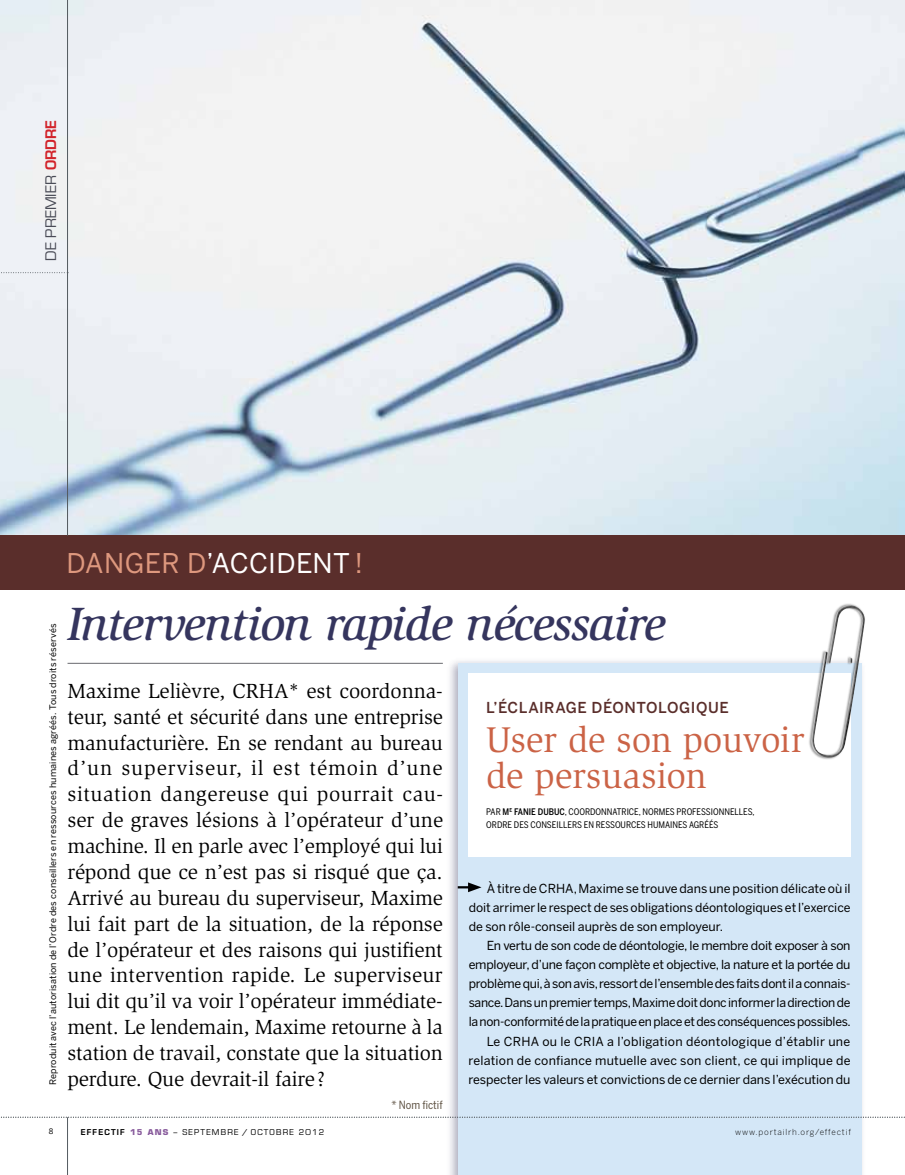
<style>
.page{position:relative;width:905px;height:1175px;background:#fff}
.page>*{position:absolute;margin:0;border:0;box-sizing:border-box;transform-origin:0 0}
.t1{font:italic 500 48px "Slimbach";letter-spacing:-.025em;color:#35355e}
.t2{font:36.75px/35.2px "Slimbach";letter-spacing:-.005em;color:#cb6346}
.t3{font:27px "Benton Sans";color:#de987e}
.t4{font:27px "Benton Sans";color:#fff}
.t5{font:21px/25.8px "Slimbach";letter-spacing:-.01em;color:#000;text-align:justify}
.t6{font:500 15px "Benton Sans";letter-spacing:.03em;color:#5a2e2b}
.t7{font:14.25px "Eurostile";color:#4a4c57}
.t8{font:12.3px/19px "Benton Sans";letter-spacing:-.02em;color:#000;text-align:justify}
.t9{font:11.25px "Benton Sans Cond";color:#605445}
.t10{font:9px/13.5px "Benton Sans Cond";color:#000}
.t11{font:9px "Benton Sans";letter-spacing:.02em;color:#000}
.t12{font:300 8.25px "Benton Sans";letter-spacing:.1em;color:#000}
.t13{font:7.8px "Eurostile";letter-spacing:.15em;color:#000}
.t14{font:7.5px "Benton Sans";color:#000}
.s1{font-weight:600;color:#d2232a}
.s2{color:#fff}
.s3{color:#de987e}
.s4{font-weight:500}
.s5{font-weight:600}
.s6{font-weight:700;color:#885b9c}
</style>
<div class="page">
<img style="left:0;top:0;width:904px;height:536px">
<div style="left:446px;top:657px;width:420px;height:517px;background:#35355e;opacity:.39"></div>
<div style="left:458px;top:663px;width:403px;height:511px;background:#d4e7f7"></div>
<hr style="left:68px;top:663px;width:375px;height:1px;background:#686a6e">
<div style="left:0;top:536px;width:904px;height:54px;background:#5a2e2b"></div>
<svg style="left:1px;top:1116px;width:904px;height:1px"></svg>
<hr style="left:67px;top:1117px;width:1px;height:57px;background:#535a5f">
<svg style="left:458px;top:882px;width:23px;height:10px"></svg>
<div style="left:468px;top:673px;width:382px;height:183px;background:#fff"></div>
<hr style="left:67px;top:0;width:1px;height:536px;background:#535a5f">
<svg style="left:0;top:272px;width:67px;height:1px"></svg>
<div style="left:808px;top:603px;width:57px;height:156px;background:#000;opacity:.42"></div>
<img style="left:810px;top:605px;width:55px;height:153px">
<p class="t7" style="left:42px;top:261px;width:141px;rotate:-90deg">DE PREMIER <span class="s1">ORDRE</span></p>
<h3 class="t3" style="left:66px;top:547px;width:163px">danger d<span class="s2">’accide</span></h3>
<h3 class="t4" style="left:312px;top:547px;width:52px">nt<span class="s3">!</span></h3>
<p class="t11" style="left:47px;top:1085px;width:463px;rotate:-90deg">Reproduit avec l’autorisation de l’Ordre des conseillers en ressources humaines agréés. Tous droits réservés</p>
<h1 class="t1" style="left:68px;top:596px;width:599px">Intervention rapide nécessaire</h1>
<p class="t5" style="left:68px;top:678px;width:377px">Maxime Lelièvre, CRHA* est coordonna&shy;teur, santé et sécurité dans une entreprise manufacturière. En se rendant au bureau d’un superviseur, il est témoin d’une situation dangereuse qui pourrait cau&shy;ser de graves lésions à l’opérateur d’une machine. Il en parle avec l’employé qui lui répond que ce n’est pas si risqué que ça.<br>Arrivé au bureau du superviseur, Maxime lui fait part de la situation, de la réponse de l’opérateur et des raisons qui justifient une intervention rapide. Le superviseur lui dit qu’il va voir l’opérateur immédiate&shy;ment. Le lendemain, Maxime retourne à la station de travail, constate que la situation perdure. Que devrait-il faire?</p>
<p class="t9" style="left:391px;top:1098px;width:53px">* NOM FICTIF</p>
<p class="t6" style="left:486px;top:698px;width:244px">L’ÉCLAIRAGE DÉONTOLOGIQUE</p>
<h2 class="t2" style="left:486px;top:722px;width:320px">User de son pouvoir de persuasion</h2>
<p class="t10" style="left:486px;top:804px;width:270px">PAR <span class="s4">M</span><sup>E</sup> <span class="s4">FANIE DUBUC</span>, COORDONNATRICE, NORMES PROFESSIONN ELLES,<br>ORDRE DES CONSEILLERS EN RESSOURCES HUMAINES AGRÉÉS</p>
<p class="t8" style="left:468px;top:878px;width:383px;text-indent:18px">À titre de CRHA, Maxime se trouve dans une position délicate où il doit arrimer le respect de ses obligations déontologiques et l’exercice de son rôle-conseil auprès de son employeur.</p>
<p class="t8" style="left:468px;top:935px;width:384px;text-align:right">En vertu de son code de déontologie, le membre doit exposer à son employeur, d’une façon complète et objective, la nature et la portée du problème qui, à son avis, ressort de l’ensemble des faits dont il a connais&shy;sance. Dans un premier temps, Maxime doit donc informer la direction de la non-conformité de la pratique en place et des conséquences possibles.<br>Le CRHA ou le CRIA a l’obligation déontologique d’établir une relation de confiance mutuelle avec son client, ce qui implique de respecter les valeurs et convictions de ce dernier dans l’exécution du</p>
<p class="t14" style="left:49px;top:1127px;width:6px">8</p>
<p class="t13" style="left:81px;top:1127px;width:245px"><span class="s5">EFFECTIF</span> <span class="s6">15 ANS</span> – SEPTEMBRE / OCTOBRE 2012</p>
<p class="t12" style="left:735px;top:1127px;width:117px">www.portailrh.org/effectif</p>
</div>
